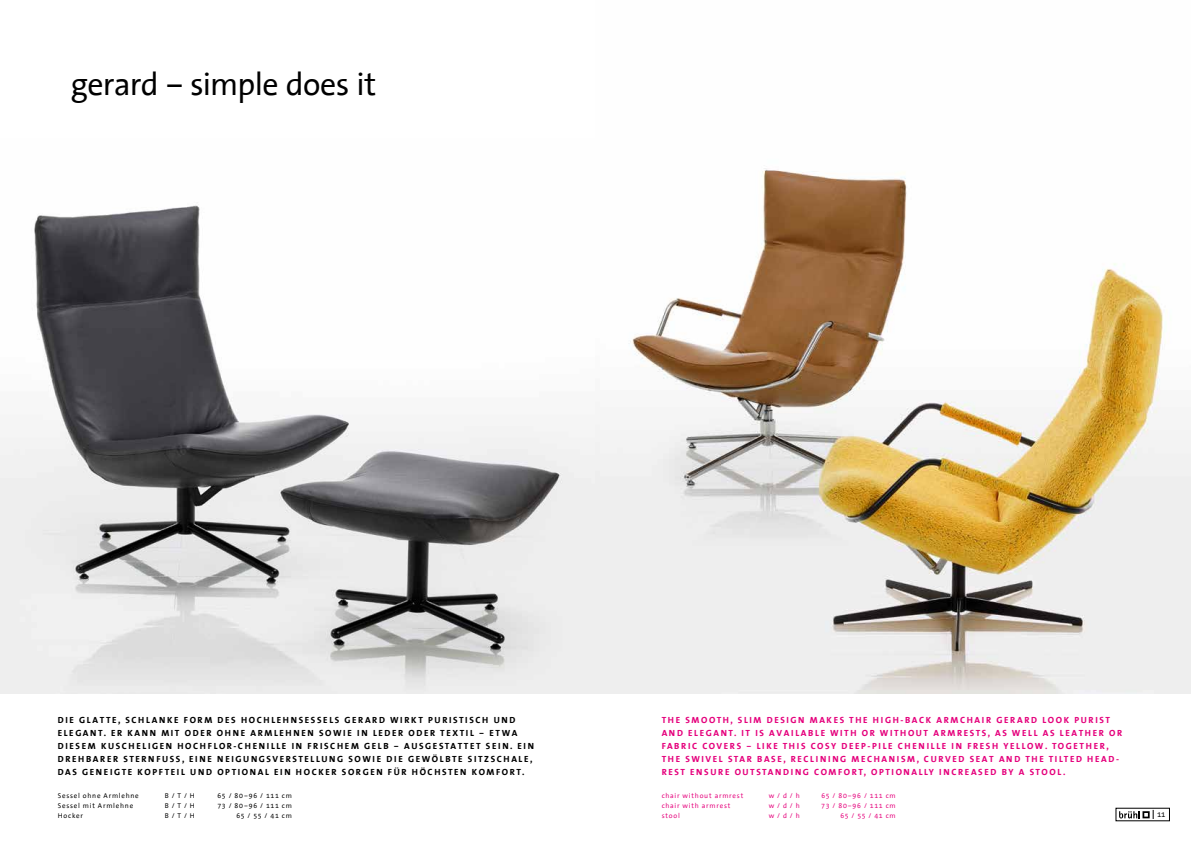
<style>
.page{position:relative;width:1191px;height:842px;background:#fff}
.page>*{position:absolute;margin:0;border:0;box-sizing:border-box;transform-origin:0 0}
.t1{font:32px "The Sans Office";letter-spacing:-.02em;color:#000}
.t2{font:700 9px/13px "The Sans Office";letter-spacing:.18em;color:#000}
.t3{font:700 9px/13px "The Sans Office";letter-spacing:.18em;color:#e5007c}
.t4{font:7.8px "The Sans Office";color:#000}
.t5{font:7px "The Sans Office";letter-spacing:.105em;color:#000}
.t6{font:7px "The Sans Office";letter-spacing:.105em;color:#e5007c}
</style>
<div class="page">
<img style="left:0;top:205px;width:595px;height:489px">
<img style="left:595px;top:168px;width:596px;height:526px">
<svg style="left:1119px;top:810px;width:34px;height:9px"></svg>
<h1 class="t1" style="left:71px;top:63px;width:307px">gerard – simple does it</h1>
<p class="t2" style="left:58px;top:714px;width:478px">DIE GLATTE, SCHLANKE FORM DES HOCHLEHNSESSELS GERARD WIRKT PURISTISCH UND ELEGANT. ER KANN MIT ODER OHNE ARMLEHNEN SOWIE IN LEDER ODER TEXTIL – ETWA DIESEM KUSCHELIGEN HOCHFLOR-CHENILLE IN FRISCHEM GELB – AUSGESTATTET SEIN. EIN DREHBARER STERNFUSS, EINE NEIGUNGSVERSTELLUNG SOWIE DIE GEWÖLBTE SITZSCHALE, DAS GENEIGTE KOPFTEIL UND OPTIONAL EIN HOCKER SORGEN FÜR HÖCHSTEN KOMFORT.</p>
<p class="t5" style="left:58px;top:791px;width:83px">Sessel ohne Armlehne</p>
<p class="t5" style="left:165px;top:791px;width:32px">B / T / H</p>
<p class="t5" style="left:217px;top:791px;width:76px">65 / 80–96 / 111 cm</p>
<p class="t5" style="left:58px;top:801px;width:77px">Sessel mit Armlehne</p>
<p class="t5" style="left:165px;top:801px;width:32px">B / T / H</p>
<p class="t5" style="left:217px;top:801px;width:76px">73 / 80–96 / 111 cm</p>
<p class="t5" style="left:58px;top:811px;width:27px">Hocker</p>
<p class="t5" style="left:165px;top:811px;width:32px">B / T / H</p>
<p class="t5" style="left:236px;top:811px;width:57px">65 / 55 / 41 cm</p>
<p class="t3" style="left:661px;top:714px;width:462px">THE SMOOTH, SLIM DESIGN MAKES THE HIGH-BACK ARMCHAIR GERARD LOOK PURIST AND ELEGANT. IT IS AVAILABLE WITH OR WITHOUT ARMRESTS, AS WELL AS LEATHER OR FABRIC COVERS – LIKE THIS COSY DEEP-PILE CHENILLE IN FRESH YELLOW. TOGETHER, THE SWIVEL STAR BASE, RECLINING MECHANISM, CURVED SEAT AND THE TILTED HEAD-REST ENSURE OUTSTANDING COMFORT, OPTIONALLY INCREASED BY A STOOL.</p>
<p class="t6" style="left:661px;top:791px;width:83px">chair without armrest</p>
<p class="t6" style="left:768px;top:791px;width:33px">w / d / h</p>
<p class="t6" style="left:821px;top:791px;width:76px">65 / 80–96 / 111 cm</p>
<p class="t6" style="left:661px;top:801px;width:70px">chair with armrest</p>
<p class="t6" style="left:768px;top:801px;width:33px">w / d / h</p>
<p class="t6" style="left:821px;top:801px;width:76px">73 / 80–96 / 111 cm</p>
<p class="t6" style="left:661px;top:811px;width:20px">stool</p>
<p class="t6" style="left:768px;top:811px;width:33px">w / d / h</p>
<p class="t6" style="left:840px;top:811px;width:57px">65 / 55 / 41 cm</p>
<p class="t4" style="left:1157px;top:809px;width:10px">11</p>
</div>
